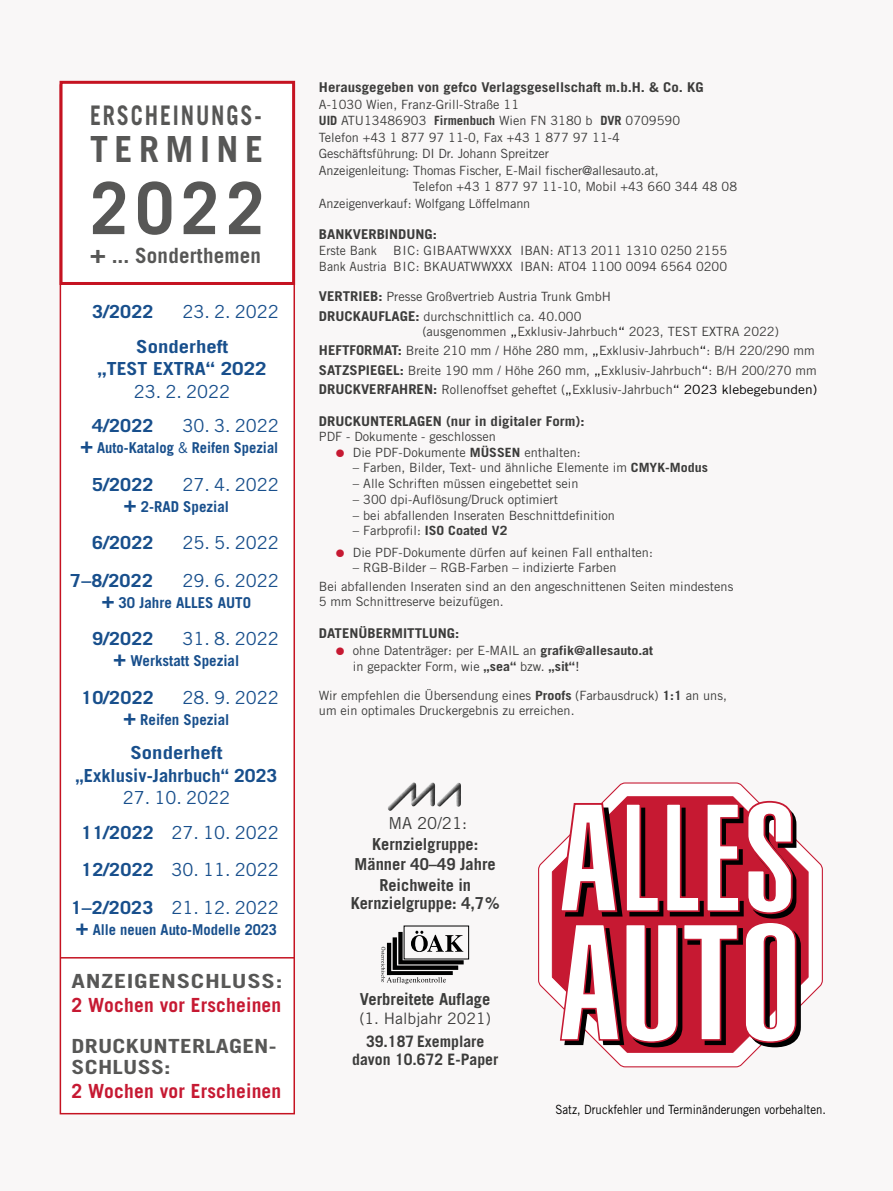
<style>
.page{position:relative;width:893px;height:1191px;background:#f9f7f7}
.page>*{position:absolute;margin:0;border:0;box-sizing:border-box;transform-origin:0 0}
.t1{font:700 72px "Trade Gothic";color:#575756;scale:.96 1}
.t2{font:700 36px "Trade Gothic";letter-spacing:.18em;color:#575756}
.t3{font:700 27px "Trade Gothic";letter-spacing:.085em;color:#575756;scale:.81 1}
.t4{font:700 21px "Trade Gothic";letter-spacing:.01em;color:#575756}
.t5{font:700 19.5px "Trade Gothic";letter-spacing:.01em;color:#c61932}
.t6{font:700 19.5px/21px "Trade Gothic";letter-spacing:.01em;color:#575756;scale:1.2 1}
.t7{font:700 19.5px "Trade Gothic";letter-spacing:.01em;color:#575756;scale:1.25 1}
.t8{font:18px/34.5px "Trade Gothic";color:#184f8c;text-align:center}
.t9{font:700 18px/22.5px "Trade Gothic";color:#184f8c;text-align:center;scale:1.15 1}
.t10{font:700 18px "Trade Gothic";color:#184f8c;scale:1.1 1}
.t11{font:700 16.5px/19.5px "Trade Gothic";color:#3c3c3b;text-align:center}
.t12{font:16.5px "Trade Gothic";color:#3c3c3b}
.t13{font:700 15.75px/18.8px "Trade Gothic";color:#3c3c3b;text-align:center}
.t14{font:15.75px "Trade Gothic";color:#3c3c3b}
.t15{font:700 15px "Trade Gothic";color:#184f8c}
.t16{font:700 13.5px "Trade Gothic";color:#3c3c3b;scale:1.1 1}
.t17{font:12.75px/19.5px "Trade Gothic";color:#3c3c3b}
.t18{font:12.75px "Trade Gothic";color:#000;scale:.9 1}
.t19{font:12.75px "Trade Gothic";color:#3c3c3b;scale:.96 1}
.s1{font-size:24px}
.s2{font-size:21px}
.s3{font-weight:400}
.s4{font-weight:700}
.s5{font-weight:700;font-size:13.5px}
.s6{color:#000}
.s7{color:#c61932}
</style>
<div class="page">
<svg style="left:538px;top:782px;width:285px;height:285px"></svg>
<svg style="left:552px;top:796px;width:257px;height:257px"></svg>
<svg style="left:558px;top:800px;width:244px;height:248px"></svg>
<img style="left:387px;top:782px;width:74px;height:29px">
<div style="left:404px;top:925px;width:65px;height:34px;border:1px solid #000"></div>
<svg style="left:381px;top:930px;width:83px;height:54px"></svg>
<div style="left:60px;top:84px;width:235px;height:1030px;background:#fff;border:2px solid #c51321"></div>
<div style="left:60px;top:81px;width:235px;height:204px;background:#fff;border:3px solid #c51321"></div>
<hr style="left:60px;top:957px;width:235px;height:1px;background:#c51321">
<h3 class="t3" style="left:90px;top:98px;width:213px">ERSCHEINUNGS-</h3>
<h2 class="t2" style="left:90px;top:127px;width:174px">TERMINE</h2>
<h1 class="t1" style="left:90px;top:164px;width:183px">2022</h1>
<h3 class="t4" style="left:90px;top:242px;width:172px"><span class="s1">+</span> ... Sonderthemen</h3>
<h3 class="t10" style="left:92px;top:301px;width:57px">3/2022</h3>
<h3 class="t8" style="left:182px;top:294px;width:98px">23. 2. 2022</h3>
<h3 class="t9" style="left:98px;top:335px;width:149px">Sonderheft<br>„TEST EXTRA“ 2022</h3>
<h3 class="t8" style="left:134px;top:374px;width:98px">23. 2. 2022</h3>
<h3 class="t10" style="left:92px;top:415px;width:57px">4/2022</h3>
<h3 class="t8" style="left:182px;top:408px;width:98px">30. 3. 2022</h3>
<p class="t15" style="left:80px;top:438px;width:199px"><span class="s2">+</span> Auto-Katalog <span class="s3">&amp;</span> Reifen Spezial</p>
<h3 class="t10" style="left:92px;top:473px;width:57px">5/2022</h3>
<h3 class="t8" style="left:182px;top:467px;width:98px">27. 4. 2022</h3>
<p class="t15" style="left:124px;top:497px;width:107px"><span class="s2">+</span> 2-RAD Spezial</p>
<h3 class="t10" style="left:92px;top:532px;width:57px">6/2022</h3>
<h3 class="t8" style="left:182px;top:525px;width:98px">25. 5. 2022</h3>
<h3 class="t10" style="left:70px;top:569px;width:77px">7–8/2022</h3>
<h3 class="t8" style="left:182px;top:563px;width:98px">29. 6. 2022</h3>
<p class="t15" style="left:102px;top:593px;width:151px"><span class="s2">+</span> 30 Jahre ALLES AUTO</p>
<h3 class="t10" style="left:92px;top:628px;width:57px">9/2022</h3>
<h3 class="t8" style="left:182px;top:621px;width:98px">31. 8. 2022</h3>
<p class="t15" style="left:114px;top:651px;width:127px"><span class="s2">+</span> Werkstatt Spezial</p>
<h3 class="t10" style="left:81px;top:686px;width:68px">10/2022</h3>
<h3 class="t8" style="left:182px;top:680px;width:98px">28. 9. 2022</h3>
<p class="t15" style="left:123px;top:710px;width:107px"><span class="s2">+</span> Reifen Spezial</p>
<h3 class="t9" style="left:76px;top:741px;width:177px">Sonderheft „Exklusiv-Jahrbuch“ 2023</h3>
<h3 class="t8" style="left:81px;top:780px;width:199px">27. 10. 2022<br><span class="s4">11/2022</span> 27. 10. 2022</h3>
<h3 class="t8" style="left:71px;top:851px;width:209px;line-height:37.5px"><span class="s4">12/2022</span> 30. 11. 2022<br><span class="s4">1–2/2023</span> 21. 12. 2022</h3>
<p class="t15" style="left:76px;top:920px;width:203px"><span class="s2">+</span> Alle neuen Auto-Modelle 2023</p>
<h3 class="t7" style="left:72px;top:969px;width:170px">ANZEIGENSCHLUSS:</h3>
<h3 class="t5" style="left:72px;top:993px;width:211px">2 Wochen vor Erscheinen</h3>
<h3 class="t6" style="left:72px;top:1034px;width:172px">DRUCKUNTERLAGEN-<br>SCHLUSS:</h3>
<h3 class="t5" style="left:72px;top:1078px;width:211px">2 Wochen vor Erscheinen</h3>
<p class="t16" style="left:319px;top:79px;width:351px">Herausgegeben von gefco Verlagsgesellschaft m.b.H. &amp; Co. KG</p>
<p class="t17" style="left:319px;top:94px;width:202px">A-1030 Wien, Franz-Grill-Straße 11</p>
<p class="t17" style="left:319px;top:111px;width:363px"><span class="s4">UID</span> ATU13486903 <span class="s4">Firmenbuch</span> Wien FN 3180 b <span class="s4">DVR</span> 0709590</p>
<p class="t17" style="left:319px;top:127px;width:302px">Telefon +43 1 877 97 11-0, Fax +43 1 877 97 11-4</p>
<p class="t17" style="left:319px;top:144px;width:232px">Geschäftsführung: DI Dr. Johann Spreitzer</p>
<p class="t17" style="left:319px;top:160px;width:341px">Anzeigenleitung: Thomas Fischer, E-Mail fischer@allesauto.at,</p>
<p class="t17" style="left:413px;top:177px;width:326px">Telefon +43 1 877 97 11-10, Mobil +43 660 344 48 08</p>
<p class="t17" style="left:319px;top:193px;width:213px">Anzeigenverkauf: Wolfgang Löffelmann</p>
<p class="t16" style="left:319px;top:226px;width:109px">BANKVERBINDUNG:</p>
<p class="t19" style="left:319px;top:243px;width:62px">Erste Bank</p>
<p class="t17" style="left:319px;top:242px;width:410px;line-height:16.5px;text-align:right">BIC: GIBAATWWXXX IBAN: AT13 2011 1310 0250 2155<br>Bank Austria BIC: BKAUATWWXXX IBAN: AT04 1100 0094 6564 0200</p>
<p class="t17" style="left:319px;top:287px;width:294px"><span class="s5">VERTRIEB:</span> Presse Großvertrieb Austria Trunk GmbH<br><span class="s5">DRUCKAUFLAGE:</span> durchschnittlich ca. 40.000</p>
<p class="t17" style="left:319px;top:321px;width:500px;text-indent:103px">(ausgenommen <span class="s6">„</span>Exklusiv-Jahrbuch<span class="s6">“</span> 2023, TEST EXTRA 2022)<br><span class="s5">HEFTFORMAT:</span> Breite 210 mm / Höhe 280 mm, <span class="s6">„</span>Exklusiv-Jahrbuch<span class="s6">“</span>: B/H 220/290 mm <span class="s5">SATZSPIEGEL:</span> Breite 190 mm / Höhe 260 mm, <span class="s6">„</span>Exklusiv-Jahrbuch<span class="s6">“</span>: B/H 200/270 mm <span class="s5">DRUCKVERFAHREN:</span> Rollenoffset geheftet (<span class="s6">„</span>Exklusiv-Jahrbuch<span class="s6">“ 2023 klebegebunden)</span></p>
<p class="t16" style="left:319px;top:413px;width:243px">DRUCKUNTERLAGEN (nur in digitaler Form):</p>
<p class="t17" style="left:319px;top:427px;width:179px">PDF - Dokumente - geschlossen</p>
<p class="t17" style="left:336px;top:442px;width:246px"><span class="s7">●</span> Die PDF-Dokumente <span class="s4">MÜSSEN</span> enthalten:</p>
<p class="t17" style="left:353px;top:458px;width:357px">– Farben, Bilder, Text- und ähnliche Elemente im <span class="s4">CMYK-Modus</span></p>
<p class="t17" style="left:353px;top:473px;width:227px">– Alle Schriften müssen eingebettet sein</p>
<p class="t17" style="left:353px;top:489px;width:207px">– 300 dpi-Auflösung/Druck optimiert</p>
<p class="t17" style="left:353px;top:505px;width:264px">– bei abfallenden Inseraten Beschnittdefinition</p>
<p class="t17" style="left:353px;top:521px;width:156px">– Farbprofil: <span class="s4">ISO Coated V2</span></p>
<p class="t17" style="left:336px;top:542px;width:319px"><span class="s7">●</span> Die PDF-Dokumente dürfen auf keinen Fall enthalten:</p>
<p class="t17" style="left:319px;top:558px;width:416px;line-height:18.3px;text-indent:34px">– RGB-Bilder – RGB-Farben – indizierte Farben<br>Bei abfallenden Inseraten sind an den angeschnittenen Seiten mindestens</p>
<p class="t17" style="left:319px;top:592px;width:186px">5 mm Schnittreserve beizufügen.</p>
<p class="t16" style="left:319px;top:625px;width:129px">DATENÜBERMITTLUNG:</p>
<p class="t17" style="left:353px;top:641px;width:302px;line-height:16.5px;text-indent:-17px"><span class="s7">●</span> ohne Datenträger: per E-MAIL an <span class="s4">grafik@allesauto.at </span>in gepackter Form, wie <span class="s4">„sea“</span> bzw. <span class="s4">„sit“</span>!</p>
<p class="t17" style="left:319px;top:687px;width:409px;line-height:15.3px">Wir empfehlen die Übersendung eines <span class="s4">Proofs</span> (Farbausdruck) <span class="s4">1:1</span> an uns, um ein optimales Druckergebnis zu erreichen.</p>
<p class="t12" style="left:388px;top:813px;width:80px">MA 20/21:</p>
<p class="t11" style="left:355px;top:834px;width:143px">Kernzielgruppe:<br>Männer 40–49 Jahre</p>
<p class="t11" style="left:351px;top:875px;width:151px;line-height:18.8px">Reichweite in<br>Kernzielgruppe: 4,7%</p>
<p class="t11" style="left:360px;top:989px;width:132px">Verbreitete Auflage</p>
<p class="t14" style="left:359px;top:1009px;width:133px">(1. Halbjahr 2021)</p>
<p class="t13" style="left:352px;top:1031px;width:148px">39.187 Exemplare davon 10.672 E-Paper</p>
<p class="t18" style="left:555px;top:1101px;width:302px">Satz, Druckfehler und Terminänderungen vorbehalten.</p>
</div>
